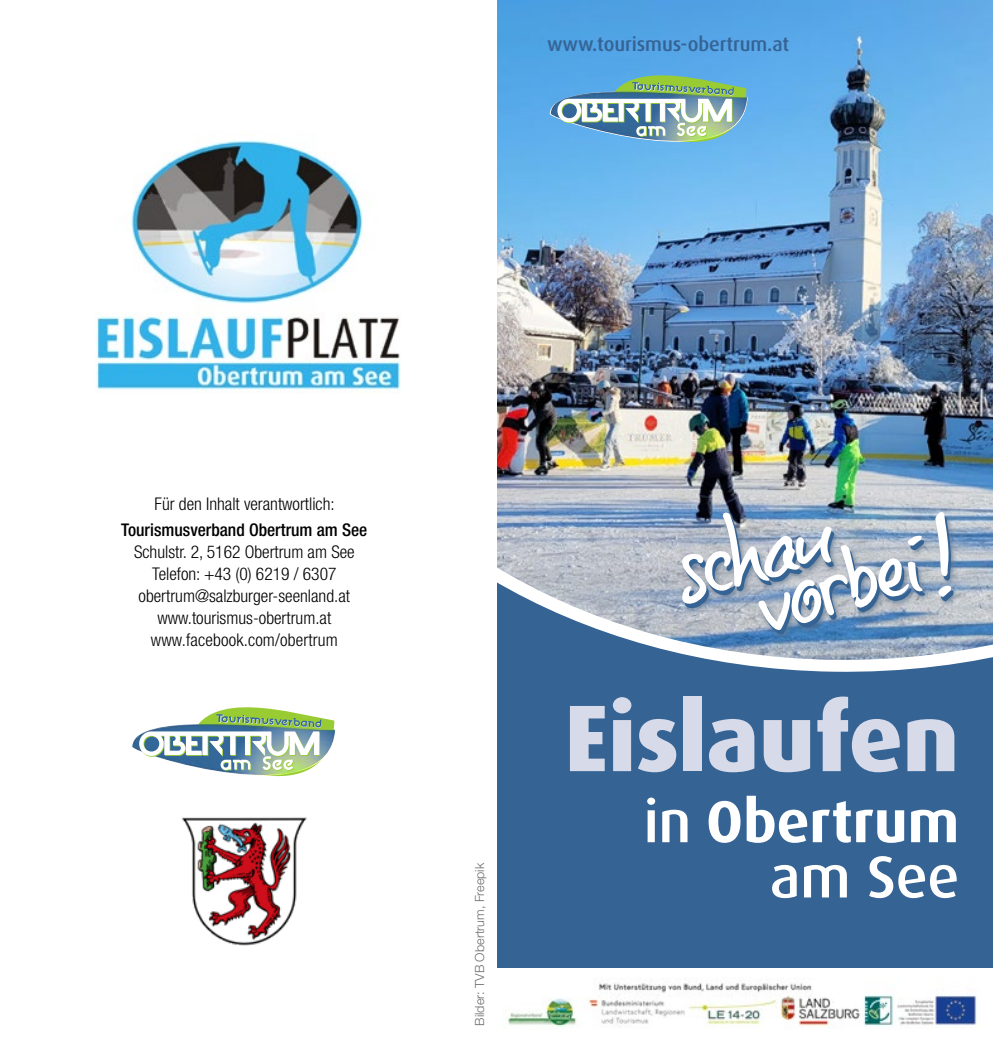
<style>
.page{position:relative;width:993px;height:1042px;background:#fff}
.page>*{position:absolute;margin:0;border:0;box-sizing:border-box;transform-origin:0 0}
.t1{font:800 94.67px "Dax Pro";letter-spacing:-.005em;color:#d6dae9}
.t2{font:700 59.15px/55.3px "Dax Pro";color:#fff;text-align:right}
.t3{font:500 19.78px "Dax Pro";letter-spacing:-.005em;color:#356394}
.t4{font:300 condensed 17.5px/21.9px "Helvetica Neue LT Std";color:#000;text-align:center}
.t5{font:500 condensed 17.5px "Helvetica Neue LT Std";color:#000}
.t6{font:300 12.6px "Helvetica Neue LT Std";color:#706f6f}
.s1{font-weight:500}
</style>
<div class="page">
<img style="left:497px;top:0;width:495px;height:564px">
<svg style="left:497px;top:579px;width:495px;height:389px;background:#436d9a"></svg>
<div style="left:681px;top:513px;width:279px;height:128px;background:#597390;opacity:.75"></div>
<img style="left:550px;top:91px;width:7px;height:90px">
<svg style="left:557px;top:56px;width:189px;height:127px;background:#75b2cf"></svg>
<svg style="left:681px;top:512px;width:243px;height:123px"></svg>
<svg style="left:934px;top:511px;width:19px;height:90px"></svg>
<img style="left:132px;top:724px;width:203px;height:27px">
<svg style="left:139px;top:707px;width:195px;height:70px"></svg>
<img style="left:181px;top:817px;width:126px;height:129px">
<img style="left:96px;top:140px;width:304px;height:253px">
<img style="left:508px;top:983px;width:469px;height:44px">
<p class="t3" style="left:547px;top:32px;width:243px">www.tourismus-obertrum.at</p>
<p class="t4" style="left:154px;top:492px;width:182px">Für den Inhalt verantwortlich:</p>
<p class="t5" style="left:121px;top:520px;width:247px">Tourismusverband Obertrum am See</p>
<p class="t4" style="left:134px;top:541px;width:222px">Schulstr. 2, 5162 Obertrum am See<br>Telefon: +43 (0) 6219 / 6307 obertrum@salzburger-seenland.at www.tourismus-obertrum.at www.facebook.com/obertrum</p>
<p class="t6" style="left:472px;top:1025px;width:164px;rotate:-90deg">Bilder: TVB Obertrum, Freepik</p>
<h1 class="t1" style="left:564px;top:677px;width:396px">Eislaufen</h1>
<h2 class="t2" style="left:643px;top:794px;width:317px"><span class="s1">in</span> Obertrum <span class="s1">am See</span></h2>
</div>
